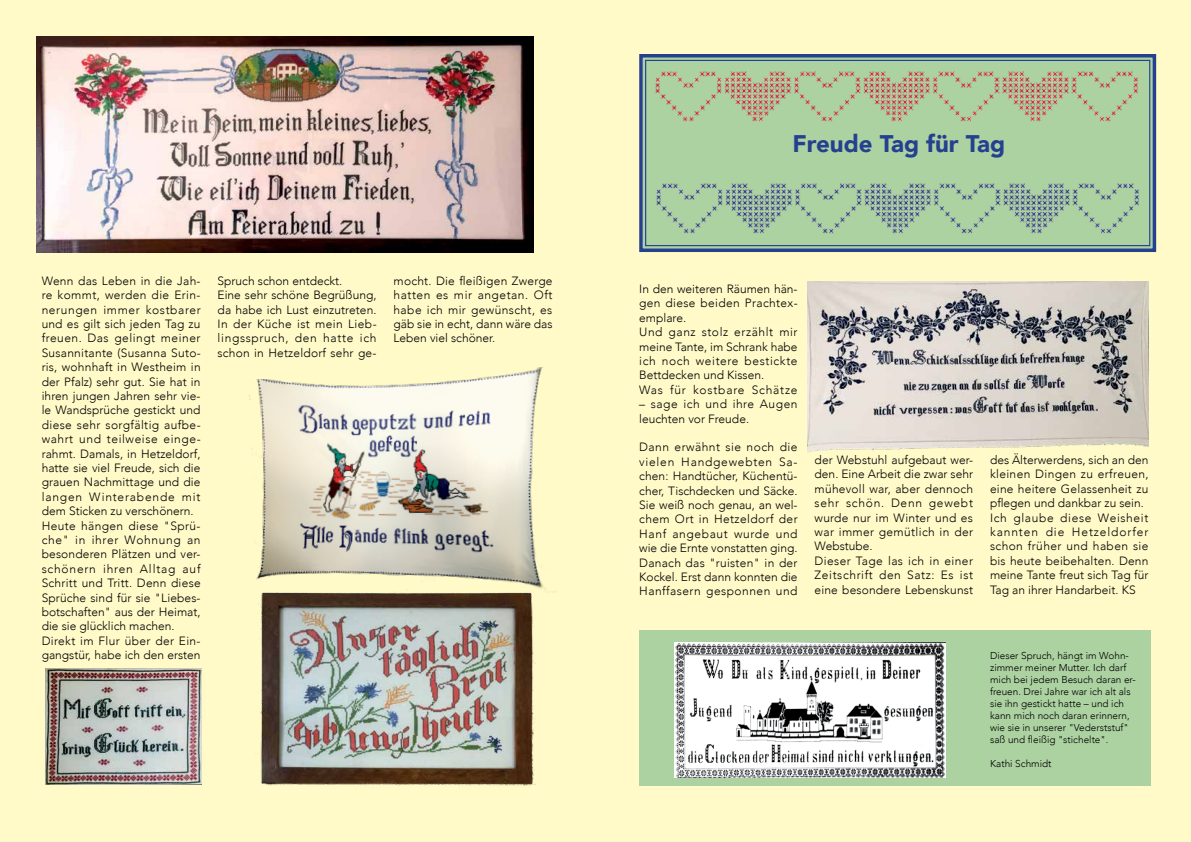
<style>
.page{position:relative;width:1191px;height:842px;background:#fffac8}
.page>*{position:absolute;margin:0;border:0;box-sizing:border-box;transform-origin:0 0}
.t1{font:900 24px "Avenir";color:#25408f}
.t2{font:300 12px/14.4px "Avenir";letter-spacing:.015em;color:#000}
.t3{font:300 10px/12px "Avenir";color:#000}
</style>
<div class="page">
<div style="left:639px;top:630px;width:512px;height:155px;background:#add2a2"></div>
<img style="left:45px;top:668px;width:156px;height:116px">
<img style="left:249px;top:367px;width:306px;height:225px">
<img style="left:37px;top:37px;width:496px;height:216px">
<img style="left:807px;top:281px;width:341px;height:171px">
<img style="left:675px;top:643px;width:270px;height:134px">
<svg style="left:639px;top:54px;width:518px;height:198px;background:#99bc9f"></svg>
<div style="left:645px;top:60px;width:505px;height:186px;border:1px solid #25408f"></div>
<img style="left:650px;top:61px;width:490px;height:66px">
<img style="left:651px;top:172px;width:490px;height:66px">
<img style="left:255px;top:586px;width:280px;height:200px">
<p class="t2" style="left:42px;top:273px;width:160px">Wenn das Leben in die Jah&shy;re kommt, werden die Erin&shy;nerungen immer kostbarer und es gilt sich jeden Tag zu freuen. Das gelingt meiner<br>Susannitante (Susanna Suto&shy;ris, wohnhaft in Westheim in der Pfalz) sehr gut. Sie hat in ihren jungen Jahren sehr vie&shy;le Wandsprüche gestickt und diese sehr sorgfältig aufbe&shy;wahrt und teilweise einge&shy;rahmt. Damals, in Hetzeldorf, hatte sie viel Freude, sich die grauen Nachmittage und die langen Winterabende mit dem Sticken zu verschönern.<br>Heute hängen diese "Sprü&shy;che" in ihrer Wohnung an besonderen Plätzen und ver&shy;schönern ihren Alltag auf<br>Schritt und Tritt. Denn diese<br>Sprüche sind für sie "Liebes&shy;botschaften" aus der Heimat, die sie glücklich machen.<br>Direkt im Flur über der Ein&shy;gangstür, habe ich den ersten</p>
<p class="t2" style="left:218px;top:273px;width:160px">Spruch schon entdeckt.<br>Eine sehr schöne Begrüßung, da habe ich Lust einzutreten.<br>In der Küche ist mein Lieb&shy;lingsspruch, den hatte ich schon in Hetzeldorf sehr ge-</p>
<p class="t2" style="left:393px;top:273px;width:160px;text-align:justify">mocht. Die fleißigen Zwerge hatten es mir angetan. Oft habe ich mir gewünscht, es gäb sie in echt, dann wäre das Leben viel schöner.</p>
<h1 class="t1" style="left:792px;top:123px;width:214px">Freude Tag für Tag</h1>
<p class="t2" style="left:639px;top:282px;width:160px">In den weiteren Räumen hän&shy;gen diese beiden Prachtex&shy;emplare.<br>Und ganz stolz erzählt mir meine Tante, im Schrank habe ich noch weitere bestickte<br>Bettdecken und Kissen.<br>Was für kostbare Schätze</p>
<p class="t2" style="left:639px;top:397px;width:160px">– sage ich und ihre Augen leuchten vor Freude.</p>
<p class="t2" style="left:639px;top:440px;width:160px;text-align:justify">Dann erwähnt sie noch die vielen Handgewebten Sa&shy;chen: Handtücher, Küchentü&shy;cher, Tischdecken und Säcke.<br>Sie weiß noch genau, an wel&shy;chem Ort in Hetzeldorf der Hanf angebaut wurde und wie die Ernte vonstatten ging.<br>Danach das "ruisten" in der Kockel. Erst dann konnten die Hanffasern gesponnen und</p>
<p class="t2" style="left:814px;top:453px;width:160px">der Webstuhl aufgebaut wer&shy;den. Eine Arbeit die zwar sehr mühevoll war, aber dennoch sehr schön. Denn gewebt wurde nur im Winter und es war immer gemütlich in der<br>Webstube.<br>Dieser Tage las ich in einer<br>Zeitschrift den Satz: Es ist eine besondere Lebenskunst</p>
<p class="t2" style="left:990px;top:453px;width:160px">des Älterwerdens, sich an den kleinen Dingen zu erfreuen, eine heitere Gelassenheit zu pflegen und dankbar zu sein.<br>Ich glaube diese Weisheit kannten die Hetzeldorfer schon früher und haben sie bis heute beibehalten. Denn meine Tante freut sich Tag für<br>Tag an ihrer Handarbeit. KS</p>
<p class="t3" style="left:990px;top:649px;width:147px">Dieser Spruch, hängt im Wohn&shy;zimmer meiner Mutter. Ich darf mich bei jedem Besuch daran er&shy;freuen. Drei Jahre war ich alt als sie ihn gestickt hatte – und ich kann mich noch daran erinnern, wie sie in unserer "Vederststuf" saß und fleißig "stichelte".</p>
<p class="t3" style="left:990px;top:757px;width:63px">Kathi Schmidt</p>
</div>
